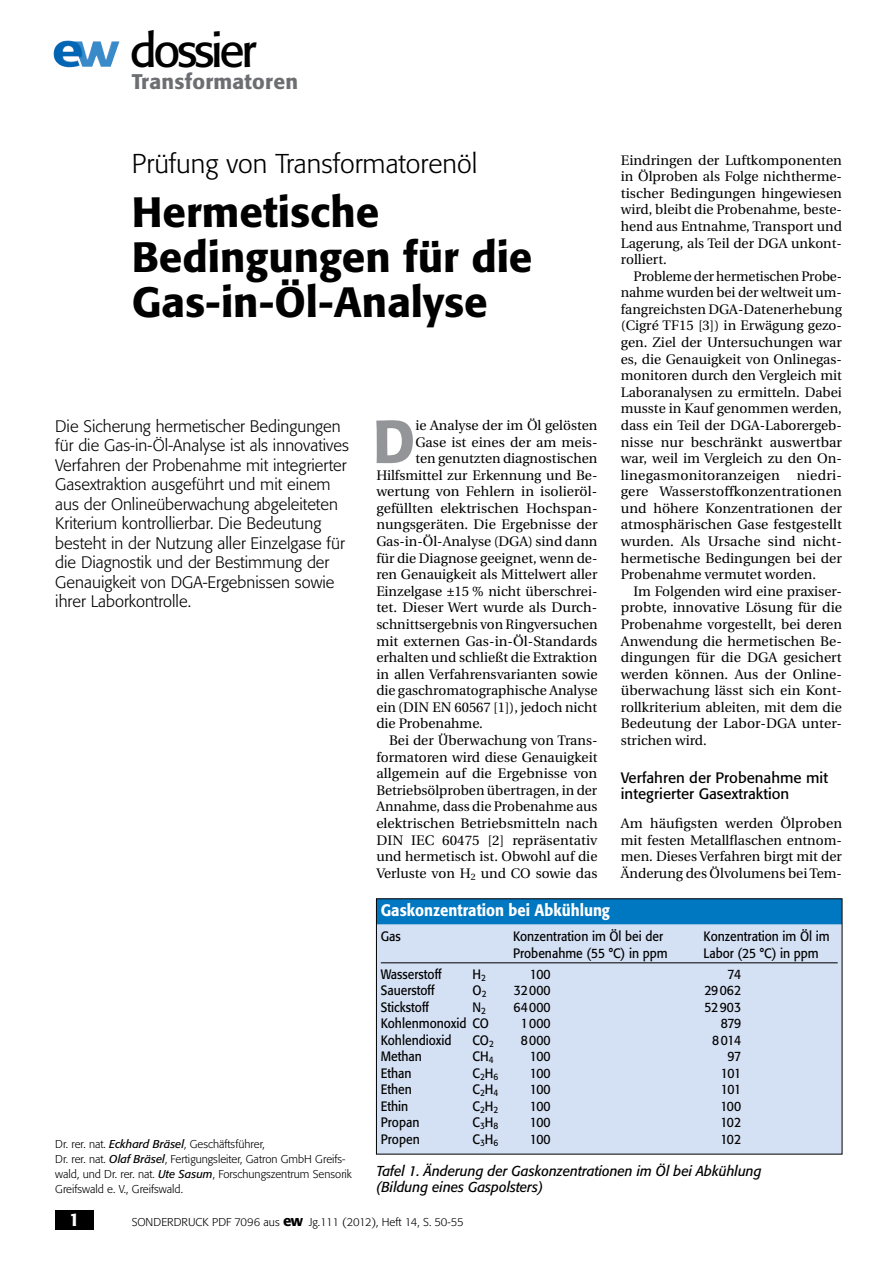
<style>
.page{position:relative;width:893px;height:1263px;background:#fff}
.page>*{position:absolute;margin:0;border:0;box-sizing:border-box;transform-origin:0 0}
.t1{font:500 60.3px "Formata";color:#939598}
.t2{font:46.35px "Formata";letter-spacing:-.07em;color:#000}
.t3{font:500 42px/45px "Formata";color:#000}
.t4{font:300 27px "Formata";color:#000}
.t5{font:500 21px "Formata";letter-spacing:.01em;color:#6d6e71}
.t6{font:500 18px "Formata";color:#fff}
.t7{font:300 16.5px/19.5px "Formata";color:#000}
.t8{font:500 16.5px "Formata";color:#fff;scale:.9 1}
.t9{font:15px/16.5px "Formata";color:#000}
.t10{font:italic 14.25px/16.5px "Formata";color:#000;scale:.95 1}
.t11{font:13.8px/16.6px "Utopia";color:#000;text-align:justify}
.t12{font:13.5px "Formata";color:#000;scale:.9 1}
.t13{font:300 11.25px/15px "Formata";color:#000}
.s1{font-weight:400;font-style:italic}
.s2{font-weight:500;font-size:15px}
</style>
<div class="page">
<img style="left:54px;top:41px;width:66px;height:26px">
<div style="left:55px;top:1210px;width:39px;height:19px;background:#000"></div>
<div style="left:376px;top:899px;width:466px;height:255px;background:#d4e0f3"></div>
<div style="left:377px;top:899px;width:465px;height:25px;background:#0077c1"></div>
<hr style="left:381px;top:962px;width:457px;height:1px;background:#000">
<h2 class="t2" style="left:130px;top:23px;width:129px">dossier</h2>
<h3 class="t5" style="left:132px;top:69px;width:168px">Transformatoren</h3>
<h3 class="t4" style="left:132px;top:148px;width:347px">Prüfung von Transformatorenöl</h3>
<h3 class="t3" style="left:132px;top:189px;width:402px">Hermetische<br>Bedingungen für die<br>Gas-in-Öl-Analyse</h3>
<p class="t7" style="left:55px;top:416px;width:295px">Die Sicherung hermetischer Bedingungen für die Gas-in-Öl-Analyse ist als innovatives Verfahren der Probenahme mit integrierter Gasextraktion ausgeführt und mit einem aus der Onlineüberwachung abgeleiteten Kriterium kontrollierbar. Die Bedeutung besteht in der Nutzung aller Einzelgase für die Diagnostik und der Bestimmung der Genauigkeit von DGA-Ergebnissen sowie ihrer Laborkontrolle.</p>
<h1 class="t1" style="left:373px;top:405px;width:44px">D</h1>
<p class="t11" style="left:415px;top:417px;width:184px">ie Analyse der im Öl gelösten</p>
<p class="t11" style="left:415px;top:434px;width:184px">Gase ist eines der am meis-</p>
<p class="t11" style="left:415px;top:450px;width:183px">ten genutzten diagnostischen</p>
<p class="t11" style="left:376px;top:467px;width:223px">Hilfsmittel zur Erkennung und Be-</p>
<p class="t11" style="left:376px;top:483px;width:223px">wertung von Fehlern in isolieröl-</p>
<p class="t11" style="left:376px;top:500px;width:223px">gefüllten elektrischen Hochspan-</p>
<p class="t11" style="left:376px;top:517px;width:223px">nungsgeräten. Die Ergebnisse der</p>
<p class="t11" style="left:376px;top:533px;width:223px">Gas-in-Öl-Analyse (DGA) sind dann</p>
<p class="t11" style="left:376px;top:550px;width:223px">für die Diagnose geeignet, wenn de-</p>
<p class="t11" style="left:376px;top:566px;width:223px">ren Genauigkeit als Mittelwert aller</p>
<p class="t11" style="left:376px;top:583px;width:223px">Einzelgase ±15 % nicht überschrei-</p>
<p class="t11" style="left:376px;top:600px;width:222px">tet. Dieser Wert wurde als Durch-</p>
<p class="t11" style="left:376px;top:616px;width:223px">schnittsergebnis von Ringversuchen</p>
<p class="t11" style="left:376px;top:633px;width:222px">mit externen Gas-in-Öl-Standards</p>
<p class="t11" style="left:376px;top:649px;width:223px">erhalten und schließt die Extraktion</p>
<p class="t11" style="left:376px;top:666px;width:223px">in allen Verfahrensvarianten sowie</p>
<p class="t11" style="left:376px;top:682px;width:223px">die gaschromatographische Analyse</p>
<p class="t11" style="left:376px;top:699px;width:222px">ein (DIN EN 60567 [1]), jedoch nicht</p>
<p class="t11" style="left:376px;top:716px;width:108px">die Probenahme.</p>
<p class="t11" style="left:389px;top:732px;width:210px">Bei der Überwachung von Trans-</p>
<p class="t11" style="left:376px;top:749px;width:223px">formatoren wird diese Genauigkeit</p>
<p class="t11" style="left:376px;top:765px;width:223px">allgemein auf die Ergebnisse von</p>
<p class="t11" style="left:376px;top:782px;width:222px">Betriebsölproben übertragen, in der</p>
<p class="t11" style="left:376px;top:799px;width:223px">Annahme, dass die Probenahme aus</p>
<p class="t11" style="left:376px;top:815px;width:223px">elektrischen Betriebsmitteln nach</p>
<p class="t11" style="left:376px;top:832px;width:222px">DIN IEC 60475 [2] repräsentativ</p>
<p class="t11" style="left:376px;top:848px;width:223px">und hermetisch ist. Obwohl auf die</p>
<p class="t11" style="left:376px;top:865px;width:223px">Verluste von H<sub>2</sub> und CO sowie das</p>
<p class="t11" style="left:621px;top:152px;width:223px">Eindringen der Luftkomponenten in Ölproben als Folge nichtherme&shy;tischer Bedingungen hingewiesen wird, bleibt die Probenahme, beste&shy;hend aus Entnahme, Transport und Lagerung, als Teil der DGA unkont&shy;rolliert.</p>
<p class="t11" style="left:621px;top:268px;width:223px;text-indent:13px">Probleme der hermetischen Probe&shy;nahme wurden bei der weltweit um&shy;fangreichsten DGA-Datenerhebung (Cigré TF15 [3]) in Erwägung gezo&shy;gen. Ziel der Untersuchungen war es, die Genauigkeit von Onlinegas&shy;monitoren durch den Vergleich mit Laboranalysen zu ermitteln. Dabei musste in Kauf genommen werden, dass ein Teil der DGA-Laborergeb&shy;nisse nur beschränkt auswertbar war, weil im Vergleich zu den On&shy;linegasmonitoranzeigen niedri&shy;gere Wasserstoffkonzentrationen und höhere Konzentrationen der atmosphärischen Gase festgestellt wurden. Als Ursache sind nicht&shy;hermetische Bedingungen bei der Probenahme vermutet worden.</p>
<p class="t11" style="left:621px;top:583px;width:223px;text-indent:13px">Im Folgenden wird eine praxiser&shy;probte, innovative Lösung für die Probenahme vorgestellt, bei deren Anwendung die hermetischen Be&shy;dingungen für die DGA gesichert werden können. Aus der Online&shy;überwachung lässt sich ein Kont&shy;rollkriterium ableiten, mit dem die Bedeutung der Labor-DGA unter&shy;strichen wird.</p>
<p class="t9" style="left:621px;top:769px;width:209px">Verfahren der Probenahme mit integrierter Gasextraktion</p>
<p class="t11" style="left:621px;top:815px;width:223px">Am häufigsten werden Ölproben mit festen Metallflaschen entnom&shy;men. Dieses Verfahren birgt mit der Änderung des Ölvolumens bei Tem-</p>
<p class="t13" style="left:55px;top:1136px;width:298px">Dr. rer. nat. <span class="s1">Eckhard Bräsel</span>, Geschäftsführer,<br>Dr. rer. nat. <span class="s1">Olaf Bräsel</span>, Fertigungsleiter, Gatron GmbH Greifs&shy;wald, und Dr. rer. nat. <span class="s1">Ute Sasum</span>, Forschungszentrum Sensorik Greifswald e. V., Greifswald.</p>
<p class="t8" style="left:381px;top:900px;width:256px">Gaskonzentration bei Abkühlung</p>
<p class="t12" style="left:381px;top:928px;width:24px">Gas</p>
<p class="t12" style="left:513px;top:928px;width:168px">Konzentration im Öl bei der</p>
<p class="t12" style="left:704px;top:928px;width:142px">Konzentration im Öl im</p>
<p class="t12" style="left:513px;top:945px;width:173px">Probenahme (55 °C) in ppm</p>
<p class="t12" style="left:704px;top:945px;width:129px">Labor (25 °C) in ppm</p>
<p class="t12" style="left:381px;top:965px;width:69px">Wasserstoff</p>
<p class="t12" style="left:472px;top:965px;width:16px">H<sub>2</sub></p>
<p class="t12" style="left:530px;top:965px;width:25px">100</p>
<p class="t12" style="left:727px;top:965px;width:17px">74</p>
<p class="t12" style="left:381px;top:982px;width:61px">Sauerstoff</p>
<p class="t12" style="left:473px;top:982px;width:17px">O<sub>2</sub></p>
<p class="t12" style="left:514px;top:982px;width:42px">32000</p>
<p class="t12" style="left:704px;top:982px;width:42px">29062</p>
<p class="t12" style="left:381px;top:998px;width:55px">Stickstoff</p>
<p class="t12" style="left:473px;top:998px;width:16px">N<sub>2</sub></p>
<p class="t12" style="left:514px;top:998px;width:43px">64000</p>
<p class="t12" style="left:704px;top:998px;width:42px">52903</p>
<p class="t12" style="left:381px;top:1015px;width:122px">Kohlenmonoxid CO</p>
<p class="t12" style="left:521px;top:1015px;width:35px">1000</p>
<p class="t12" style="left:721px;top:1015px;width:24px">879</p>
<p class="t12" style="left:381px;top:1031px;width:80px">Kohlendioxid</p>
<p class="t12" style="left:473px;top:1031px;width:25px">CO<sub>2</sub></p>
<p class="t12" style="left:521px;top:1031px;width:35px">8000</p>
<p class="t12" style="left:712px;top:1031px;width:34px">8014</p>
<p class="t12" style="left:381px;top:1048px;width:47px">Methan</p>
<p class="t12" style="left:473px;top:1048px;width:25px">CH<sub>4</sub></p>
<p class="t12" style="left:530px;top:1048px;width:25px">100</p>
<p class="t12" style="left:727px;top:1048px;width:17px">97</p>
<p class="t12" style="left:381px;top:1064px;width:36px">Ethan</p>
<p class="t12" style="left:473px;top:1064px;width:30px">C<sub>2</sub>H<sub>6</sub></p>
<p class="t12" style="left:530px;top:1064px;width:25px">100</p>
<p class="t12" style="left:721px;top:1064px;width:24px">101</p>
<p class="t12" style="left:381px;top:1081px;width:36px">Ethen</p>
<p class="t12" style="left:473px;top:1081px;width:30px">C<sub>2</sub>H<sub>4</sub></p>
<p class="t12" style="left:530px;top:1081px;width:25px">100</p>
<p class="t12" style="left:721px;top:1081px;width:24px">101</p>
<p class="t12" style="left:381px;top:1097px;width:32px">Ethin</p>
<p class="t12" style="left:473px;top:1097px;width:30px">C<sub>2</sub>H<sub>2</sub></p>
<p class="t12" style="left:530px;top:1097px;width:25px">100</p>
<p class="t12" style="left:720px;top:1097px;width:25px">100</p>
<p class="t12" style="left:381px;top:1114px;width:45px">Propan</p>
<p class="t12" style="left:473px;top:1114px;width:30px">C<sub>3</sub>H<sub>8</sub></p>
<p class="t12" style="left:530px;top:1114px;width:25px">100</p>
<p class="t12" style="left:720px;top:1114px;width:25px">102</p>
<p class="t12" style="left:381px;top:1130px;width:45px">Propen</p>
<p class="t12" style="left:473px;top:1130px;width:30px">C<sub>3</sub>H<sub>6</sub></p>
<p class="t12" style="left:530px;top:1130px;width:25px">100</p>
<p class="t12" style="left:720px;top:1130px;width:25px">102</p>
<p class="t10" style="left:376px;top:1162px;width:407px">Tafel 1. Änderung der Gaskonzentrationen im Öl bei Abkühlung (Bildung eines Gaspolsters)</p>
<h3 class="t6" style="left:69px;top:1209px;width:12px">1</h3>
<p class="t13" style="left:132px;top:1214px;width:333px">SONDERDRUCK PDF 7096 aus <span class="s2">ew</span> Jg.111 (2012), Heft 14, S. 50-55</p>
</div>
